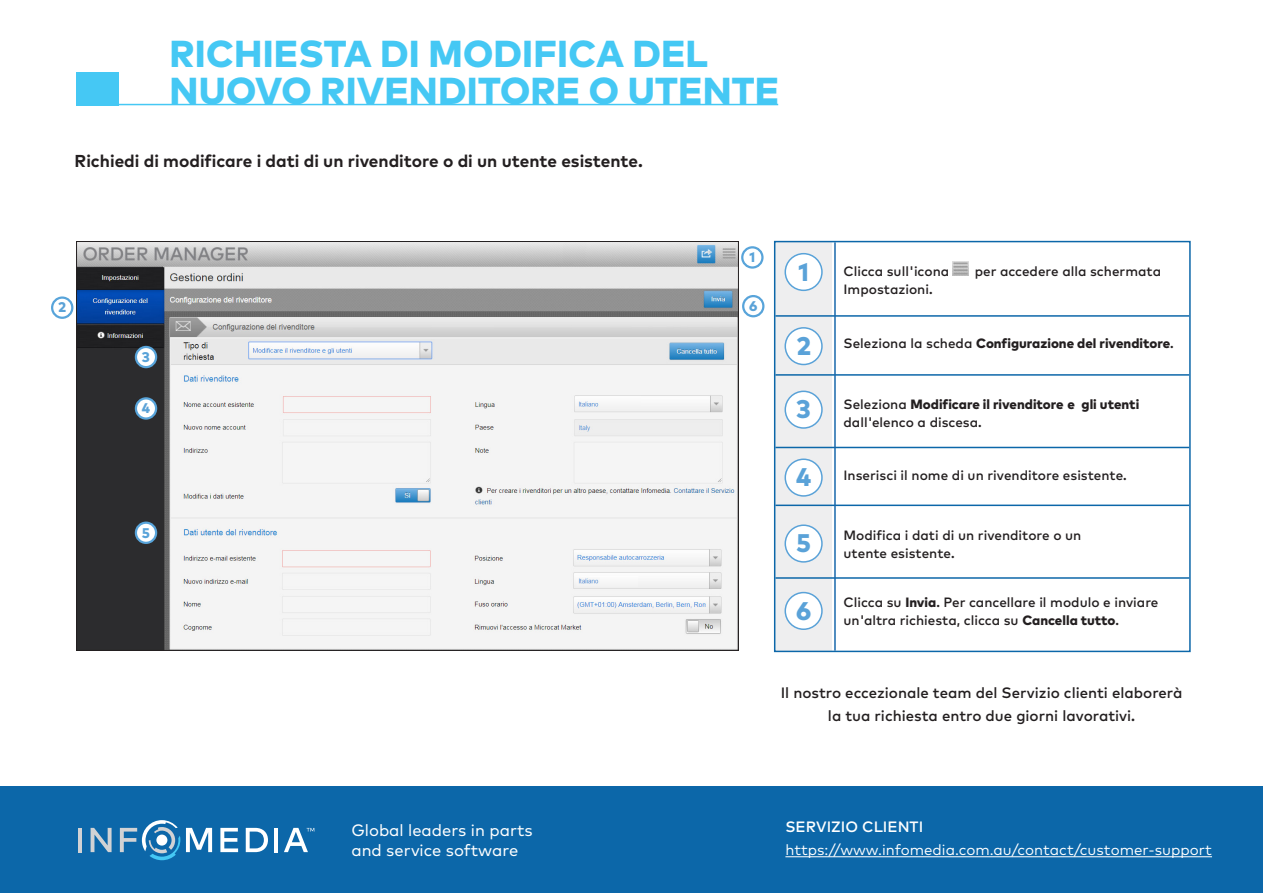
<style>
.page{position:relative;width:1263px;height:893px;background:#fff}
.page>*{position:absolute;margin:0;border:0;box-sizing:border-box;transform-origin:0 0}
.t1{font:800 37.5px/37.5px "FF Mark Pro";letter-spacing:.005em;color:#45c8f4}
.t2{font:800 25.5px "FF Mark Pro";color:#5aa2d8}
.t3{font:700 17.25px "FF Mark Pro";color:#231f20}
.t4{font:16.5px/19.8px "FF Mark Pro";color:#fff}
.t5{font:500 15px/22.5px "FF Mark Pro";color:#231f20;text-align:center}
.t6{font:15px "FF Mark Pro";color:#fff}
.t7{font:500 15px "FF Mark Pro";color:#fff}
.t8{font:800 14.1px "FF Mark Pro";color:#5ba2d7}
.t9{font:800 14.1px "FF Mark Pro";color:#59a3d9}
.t10{font:500 13.5px/18px "FF Mark Pro";color:#231f20}
.t11{font:800 13.5px/18px "FF Mark Pro";color:#231f20}
.s1{font-weight:500}
.s2{font-weight:800}
</style>
<div class="page">
<div style="left:742px;top:295px;width:22px;height:22px;border:2px solid #58a4da;border-radius:50%"></div>
<svg style="left:742px;top:247px;width:20px;height:20px"></svg>
<div style="left:741px;top:246px;width:22px;height:23px;border:2px solid #58a4da;border-radius:50%"></div>
<svg style="left:52px;top:298px;width:20px;height:20px"></svg>
<div style="left:51px;top:296px;width:22px;height:23px;border:2px solid #58a4da;border-radius:50%"></div>
<img style="left:78px;top:243px;width:659px;height:406px">
<div style="left:136px;top:523px;width:20px;height:20px;background:#fff;border-radius:50%"></div>
<div style="left:135px;top:522px;width:22px;height:22px;border:2px solid #58a4da;border-radius:50%"></div>
<div style="left:136px;top:347px;width:20px;height:20px;background:#fff;border-radius:50%"></div>
<div style="left:135px;top:346px;width:22px;height:22px;border:2px solid #58a4da;border-radius:50%"></div>
<div style="left:136px;top:398px;width:20px;height:21px;background:#fff;border-radius:50%"></div>
<div style="left:135px;top:397px;width:22px;height:23px;border:2px solid #58a4da;border-radius:50%"></div>
<svg style="left:773px;top:240px;width:418px;height:413px"></svg>
<div style="left:785px;top:254px;width:37px;height:36px;background:#fff;border-radius:50%"></div>
<div style="left:784px;top:253px;width:39px;height:38px;border:2px solid #59a3d9;border-radius:50%"></div>
<div style="left:785px;top:328px;width:37px;height:36px;background:#fff;border-radius:50%"></div>
<div style="left:784px;top:327px;width:39px;height:38px;border:2px solid #5aa2d8;border-radius:50%"></div>
<div style="left:785px;top:391px;width:37px;height:37px;background:#fff;border-radius:50%"></div>
<div style="left:784px;top:391px;width:39px;height:38px;border:2px solid #5aa2d8;border-radius:50%"></div>
<hr style="left:775px;top:315px;width:414px;height:2px;background:#0c67a9">
<hr style="left:775px;top:374px;width:414px;height:2px;background:#0c67a9">
<hr style="left:775px;top:447px;width:414px;height:1px;background:#0c67a9">
<hr style="left:775px;top:505px;width:414px;height:1px;background:#0c67a9">
<hr style="left:775px;top:577px;width:414px;height:2px;background:#0c67a9">
<hr style="left:834px;top:242px;width:2px;height:409px;background:#1968ab">
<div style="left:785px;top:459px;width:37px;height:37px;background:#fff;border-radius:50%"></div>
<div style="left:784px;top:458px;width:39px;height:39px;border:2px solid #5aa2d8;border-radius:50%"></div>
<div style="left:785px;top:525px;width:37px;height:37px;background:#fff;border-radius:50%"></div>
<div style="left:784px;top:524px;width:39px;height:39px;border:2px solid #5aa2d8;border-radius:50%"></div>
<div style="left:785px;top:593px;width:37px;height:36px;background:#fff;border-radius:50%"></div>
<div style="left:784px;top:592px;width:39px;height:38px;border:2px solid #5aa2d8;border-radius:50%"></div>
<img style="left:953px;top:262px;width:15px;height:13px">
<div style="left:0;top:787px;width:1263px;height:106px;background:#0c67a9"></div>
<hr style="left:78px;top:828px;width:4px;height:24px;background:#d1d2d4">
<svg style="left:91px;top:828px;width:21px;height:24px"></svg>
<svg style="left:186px;top:828px;width:26px;height:24px"></svg>
<svg style="left:220px;top:828px;width:18px;height:24px"></svg>
<svg style="left:246px;top:828px;width:22px;height:24px"></svg>
<hr style="left:274px;top:828px;width:4px;height:24px;background:#fff">
<svg style="left:284px;top:828px;width:30px;height:24px"></svg>
<svg style="left:120px;top:820px;width:60px;height:40px"></svg>
<hr style="left:785px;top:856px;width:427px;height:1px;background:#fff">
<div style="left:76px;top:72px;width:43px;height:33px;background:#45c8f4"></div>
<hr style="left:111px;top:104px;width:667px;height:1px;background:#45c8f4">
<p class="t1" style="left:170px;top:32px;width:611px">RICHIESTA DI MODIFICA DEL<br>NUOVO RIVENDITORE O UTENTE</p>
<p class="t3" style="left:75px;top:148px;width:570px">Richiedi di modificare i dati di un rivenditore o di un utente esistente.</p>
<p class="t8" style="left:58px;top:297px;width:10px">2</p>
<p class="t9" style="left:142px;top:346px;width:10px">3</p>
<p class="t8" style="left:142px;top:397px;width:10px">4</p>
<p class="t9" style="left:142px;top:522px;width:10px">5</p>
<p class="t9" style="left:749px;top:246px;width:7px">1</p>
<p class="t8" style="left:749px;top:295px;width:10px">6</p>
<p class="t2" style="left:798px;top:252px;width:12px">1</p>
<p class="t10" style="left:843px;top:261px;width:107px">Clicca sull'icona</p>
<p class="t10" style="left:975px;top:261px;width:188px">per accedere alla schermata</p>
<p class="t10" style="left:843px;top:279px;width:91px">Impostazioni.</p>
<p class="t2" style="left:796px;top:326px;width:16px">2</p>
<p class="t11" style="left:843px;top:333px;width:332px"><span class="s1">Seleziona la scheda</span> Configurazione del rivenditore<span class="s1">.</span></p>
<p class="t2" style="left:796px;top:390px;width:16px">3</p>
<p class="t11" style="left:843px;top:394px;width:297px"><span class="s1">Seleziona</span> Modificare il rivenditore e gli utenti <span class="s1">dall'elenco a discesa.</span></p>
<p class="t2" style="left:796px;top:458px;width:17px">4</p>
<p class="t10" style="left:843px;top:465px;width:285px">Inserisci il nome di un rivenditore esistente.</p>
<p class="t2" style="left:796px;top:524px;width:16px">5</p>
<p class="t2" style="left:796px;top:591px;width:17px">6</p>
<p class="t10" style="left:843px;top:525px;width:239px">Modifica i dati di un rivenditore o un utente esistente.</p>
<p class="t10" style="left:843px;top:592px;width:316px">Clicca su <span class="s2">Invia</span>. Per cancellare il modulo e inviare un'altra richiesta, clicca su <span class="s2">Cancella tutto</span>.</p>
<p class="t5" style="left:781px;top:680px;width:403px">Il nostro eccezionale team del Servizio clienti elaborerà la tua richiesta entro due giorni lavorativi.</p>
<p class="t4" style="left:351px;top:819px;width:183px">Global leaders in parts and service software</p>
<p class="t7" style="left:785px;top:816px;width:139px">SERVIZIO CLIENTI</p>
<p class="t6" style="left:785px;top:838px;width:428px">https://www.infomedia.com.au/contact/customer-support</p>
</div>
